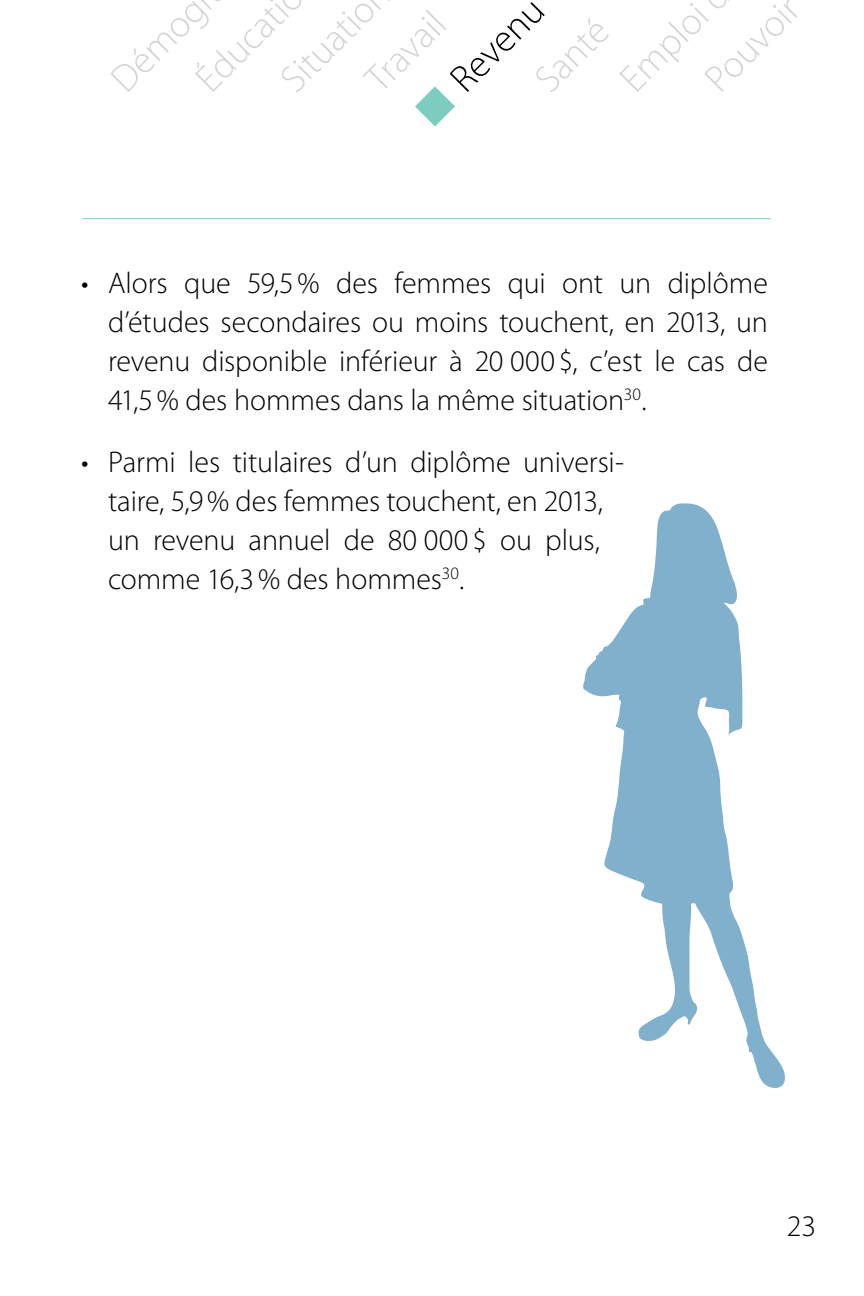
<style>
.page{position:relative;width:864px;height:1296px;background:#fff}
.page>*{position:absolute;margin:0;border:0;box-sizing:border-box;transform-origin:0 0}
.t1{font:300 38.4px "Myriad Pro";color:#d3d5d6}
.t2{font:300 38.4px "Myriad Pro";color:#000}
.t3{font:300 30px/39px "Myriad Pro";letter-spacing:-.005em;color:#000;text-align:justify}
</style>
<div class="page">
<svg style="left:583px;top:503px;width:202px;height:585px"></svg>
<svg style="left:415px;top:86px;width:40px;height:40px"></svg>
<hr style="left:82px;top:218px;width:689px;height:1px;background:#7cccbf">
<p class="t1" style="left:186px;top:69px;width:135px;rotate:-45deg">Éducatio</p>
<p class="t1" style="left:101px;top:69px;width:129px;rotate:-45deg">Démogr</p>
<p class="t1" style="left:271px;top:69px;width:117px;rotate:-45deg">Situatio</p>
<p class="t1" style="left:355px;top:69px;width:97px;rotate:-45deg">Travail</p>
<p class="t2" style="left:440px;top:69px;width:116px;rotate:-45deg">Revenu</p>
<p class="t1" style="left:525px;top:69px;width:87px;rotate:-45deg">Santé</p>
<p class="t1" style="left:695px;top:69px;width:117px;rotate:-45deg">Pouvoir</p>
<p class="t1" style="left:610px;top:69px;width:109px;rotate:-45deg">Emploi</p>
<p class="t3" style="left:108px;top:263px;width:662px;text-indent:-27px">• Alors que 59,5% des femmes qui ont un diplôme d’études secondaires ou moins touchent, en 2013, un revenu disponible inférieur à 20 000 $, c’est le cas de 41,5% des hommes dans la même situation<sup>30</sup>.</p>
<p class="t3" style="left:108px;top:442px;width:518px;text-align:left;text-indent:-27px">• Parmi les titulaires d’un diplôme universi&shy;taire, 5,9% des femmes touchent, en 2013, un revenu annuel de 80 000 $ ou plus, comme 16,3% des hommes<sup>30</sup>.</p>
<p class="t3" style="left:787px;top:1207px;width:31px">23</p>
</div>
